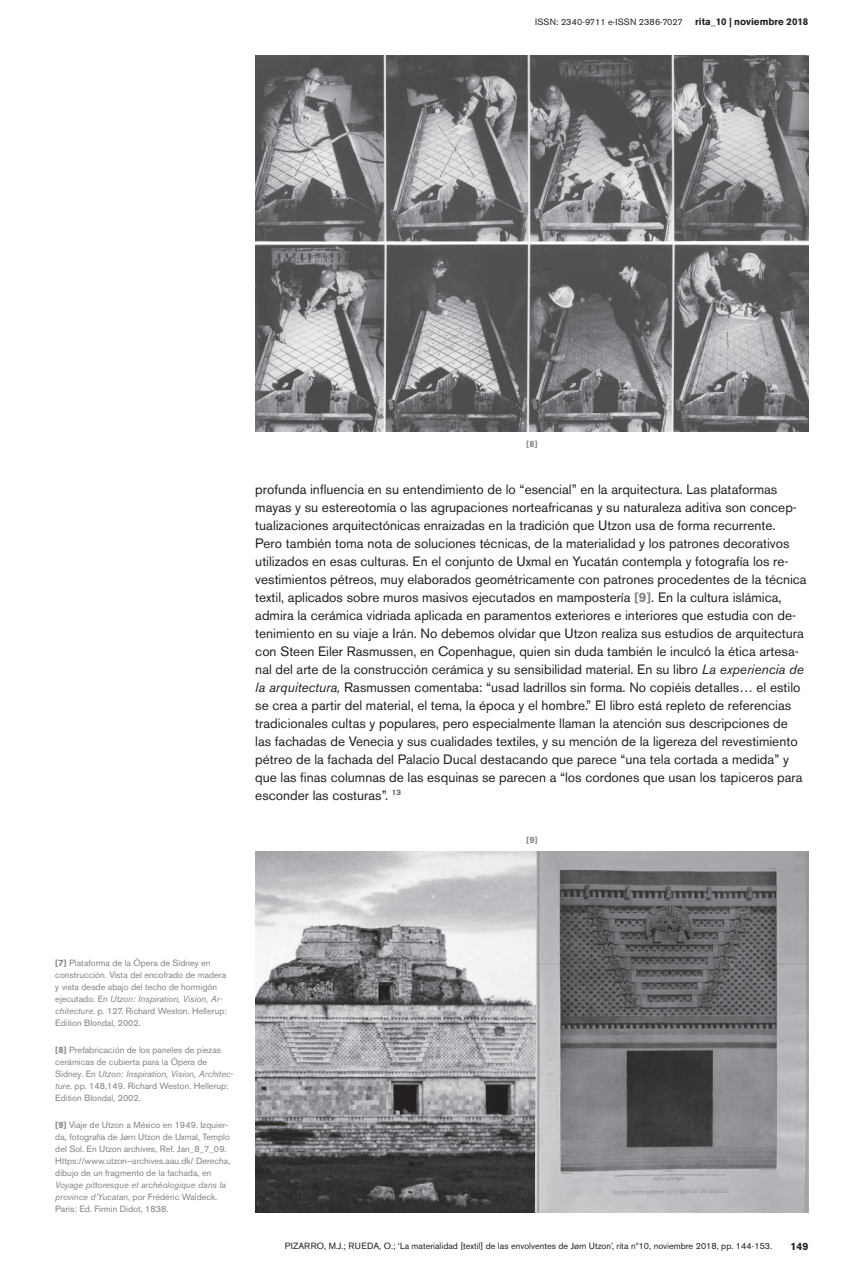
<style>
.page{position:relative;width:851px;height:1276px;background:#fff}
.page>*{position:absolute;margin:0;border:0;box-sizing:border-box;transform-origin:0 0}
.t1{font:13.5px/18px "Akzidenz Grotesk BE";color:#231f20}
.t2{font:700 10.5px "Akzidenz Grotesk BE";color:#231f20}
.t3{font:700 9.75px "Akzidenz Grotesk BE";color:#231f20}
.t4{font:9px/12px "Akzidenz Grotesk BE";color:#808285}
.t5{font:9px "Akzidenz Grotesk BE";color:#231f20}
.t6{font:italic 9px/12px "Akzidenz Grotesk BE";color:#808285}
.t7{font:9px "Akzidenz Grotesk BE";letter-spacing:.02em;color:#231f20}
.t8{font:700 9px "Akzidenz Grotesk BE";color:#808285}
.s1{font-weight:700;color:#808285}
.s2{font-style:italic}
.s3{font-weight:700}
.s4{font-style:normal}
</style>
<div class="page">
<img style="left:255px;top:851px;width:553px;height:361px">
<img style="left:255px;top:55px;width:553px;height:377px">
<p class="t7" style="left:535px;top:17px;width:149px">ISSN: 2340-9711 e-ISSN 2386-7027</p>
<p class="t3" style="left:695px;top:16px;width:115px">rita_10 | noviembre 2018</p>
<p class="t8" style="left:526px;top:439px;width:13px">[8]</p>
<p class="t1" style="left:255px;top:480px;width:553px">profunda influencia en su entendimiento de lo “esencial” en la arquitectura. Las plataformas mayas y su estereotomía o las agrupaciones norteafricanas y su naturaleza aditiva son concep&shy;tualizaciones arquitectónicas enraizadas en la tradición que Utzon usa de forma recurrente.<br>Pero también toma nota de soluciones técnicas, de la materialidad y los patrones decorativos utilizados en esas culturas. En el conjunto de Uxmal en Yucatán contempla y fotografía los re&shy;vestimientos pétreos, muy elaborados geométricamente con patrones procedentes de la técnica textil, aplicados sobre muros masivos ejecutados en mampostería <span class="s1">[9]</span>. En la cultura islámica, admira la cerámica vidriada aplicada en paramentos exteriores e interiores que estudia con de&shy;tenimiento en su viaje a Irán. No debemos olvidar que Utzon realiza sus estudios de arquitectura con Steen Eiler Rasmussen, en Copenhague, quien sin duda también le inculcó la ética artesa&shy;nal del arte de la construcción cerámica y su sensibilidad material. En su libro <span class="s2">La experiencia de la arquitectura,</span> Rasmussen comentaba: “usad ladrillos sin forma. No copiéis detalles… el estilo se crea a partir del material, el tema, la época y el hombre.” El libro está repleto de referencias tradicionales cultas y populares, pero especialmente llaman la atención sus descripciones de las fachadas de Venecia y sus cualidades textiles, y su mención de la ligereza del revestimiento pétreo de la fachada del Palacio Ducal destacando que parece “una tela cortada a medida” y que las finas columnas de las esquinas se parecen a “los cordones que usan los tapiceros para esconder las costuras”. <sup>13</sup></p>
<p class="t8" style="left:526px;top:834px;width:13px">[9]</p>
<p class="t4" style="left:55px;top:957px;width:173px"><span class="s3">[7]</span> Plataforma de la Ópera de Sídney en construcción. Vista del encofrado de madera y vista desde abajo del techo de hormigón ejecutado. En <span class="s2">Utzon: Inspiration, Vision, Ar&shy;chitecture</span>. p. 127. Richard Weston. Hellerup:<br>Edition Blondal, 2002.</p>
<p class="t4" style="left:55px;top:1044px;width:179px"><span class="s3">[8]</span> Prefabricación de los paneles de piezas cerámicas de cubierta para la Ópera de Sídney. En <span class="s2">Utzon: Inspiration, Vision, Architec&shy;ture</span>. pp. 148,149. Richard Weston. Hellerup:<br>Edition Blondal, 2002.</p>
<p class="t4" style="left:55px;top:1119px;width:176px"><span class="s3">[9]</span> Viaje de Utzon a México en 1949. Izquier&shy;da, fotografía de Jørn Utzon de Uxmal, Templo del Sol. En Utzon archives, Ref. Jan_8_7_09.<br>Https://www.utzon–archives.aau.dk/ Derecha, dibujo de un fragmento de la fachada, en</p>
<p class="t6" style="left:55px;top:1179px;width:172px">Voyage pittoresque et archéologique dans la province d’Yucatan<span class="s4">, por Frédéric Waldeck.<br>París: Ed. Firmin Didot, 1838.</span></p>
<p class="t5" style="left:285px;top:1240px;width:488px">PIZARRO, M.J.; RUEDA, O.; ‘La materialidad [textil] de las envolventes de Jørn Utzon’, rita nº10, noviembre 2018, pp. 144-153.</p>
<p class="t2" style="left:790px;top:1240px;width:19px">149</p>
</div>
